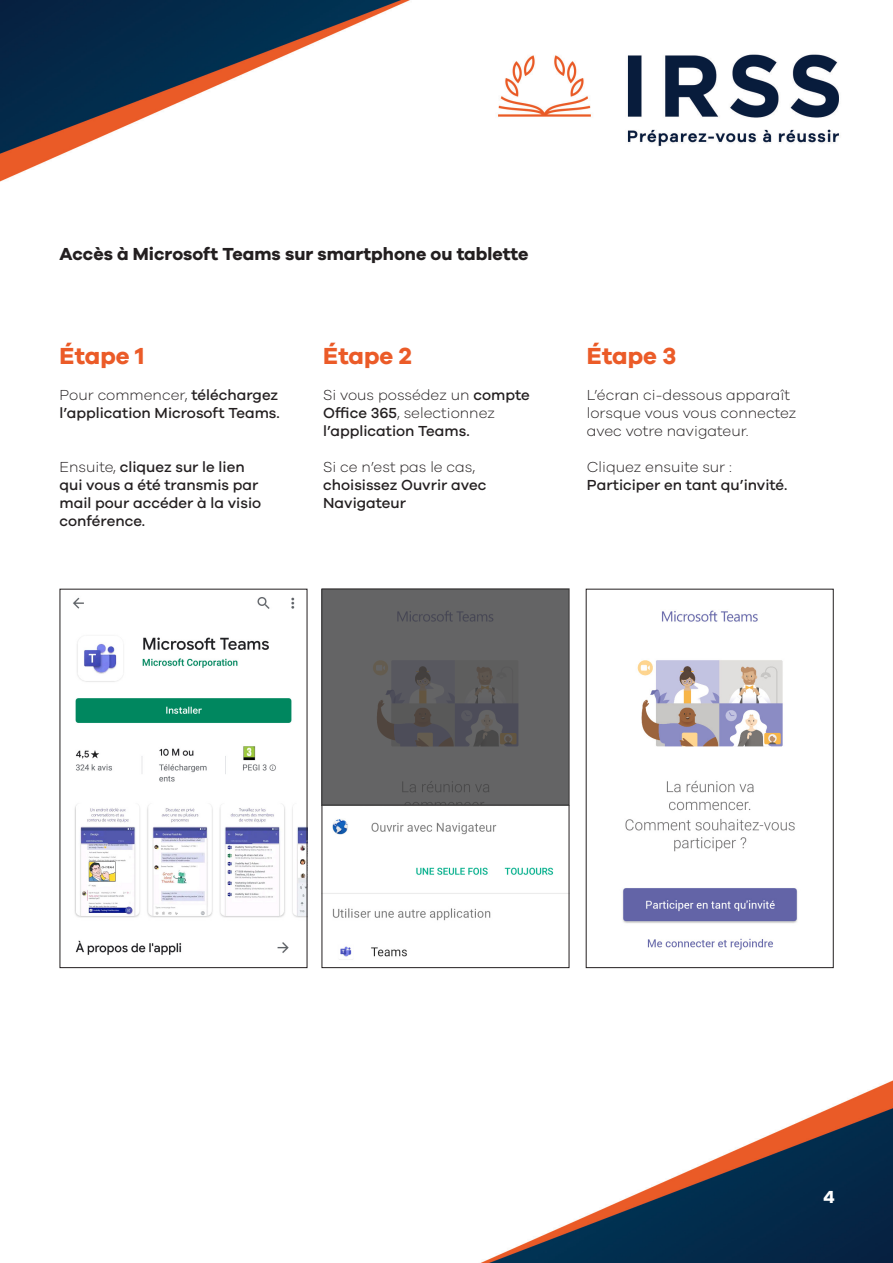
<style>
.page{position:relative;width:893px;height:1263px;background:#fff}
.page>*{position:absolute;margin:0;border:0;box-sizing:border-box;transform-origin:0 0}
.t1{font:700 24px "Galano Grotesque";color:#eb5b28}
.t2{font:700 18px "Galano Grotesque";color:#231f20}
.t3{font:700 18px "Galano Grotesque";color:#fff}
.t4{font:500 15px/18px "Galano Grotesque";color:#231f20}
.t5{font:300 15px/18px "Galano Grotesque";color:#231f20}
.s1{font-weight:300}
</style>
<div class="page">
<img style="left:0;top:0;width:893px;height:1263px">
<img style="left:62px;top:591px;width:243px;height:375px">
<img style="left:324px;top:805px;width:243px;height:161px">
<img style="left:588px;top:591px;width:243px;height:375px">
<svg style="left:322px;top:589px;width:247px;height:216px;background:#5f5f60"></svg>
<p class="t2" style="left:60px;top:243px;width:471px">Accès à Microsoft Teams sur smartphone ou tablette</p>
<p class="t1" style="left:60px;top:341px;width:86px">Étape 1</p>
<p class="t4" style="left:60px;top:386px;width:222px"><span class="s1">Pour commencer,</span> téléchargez l’application Microsoft Teams.</p>
<p class="t4" style="left:60px;top:458px;width:203px"><span class="s1">Ensuite,</span> cliquez sur le lien qui vous a été transmis par mail pour accéder à la visio conférence.</p>
<p class="t1" style="left:323px;top:341px;width:90px">Étape 2</p>
<p class="t4" style="left:323px;top:386px;width:208px"><span class="s1">Si vous possédez un</span> compte<br>Office 365<span class="s1">, selectionnez </span>l’application Teams.</p>
<p class="t4" style="left:323px;top:458px;width:165px"><span class="s1">Si ce n’est pas le cas, </span>choisissez Ouvrir avec<br>Navigateur</p>
<p class="t1" style="left:587px;top:341px;width:91px">Étape 3</p>
<p class="t5" style="left:587px;top:386px;width:211px">L’écran ci-dessous apparaît lorsque vous vous connectez avec votre navigateur.</p>
<p class="t4" style="left:587px;top:458px;width:202px"><span class="s1">Cliquez ensuite sur :<br></span>Participer en tant qu’invité.</p>
<p class="t3" style="left:823px;top:1186px;width:13px">4</p>
</div>
